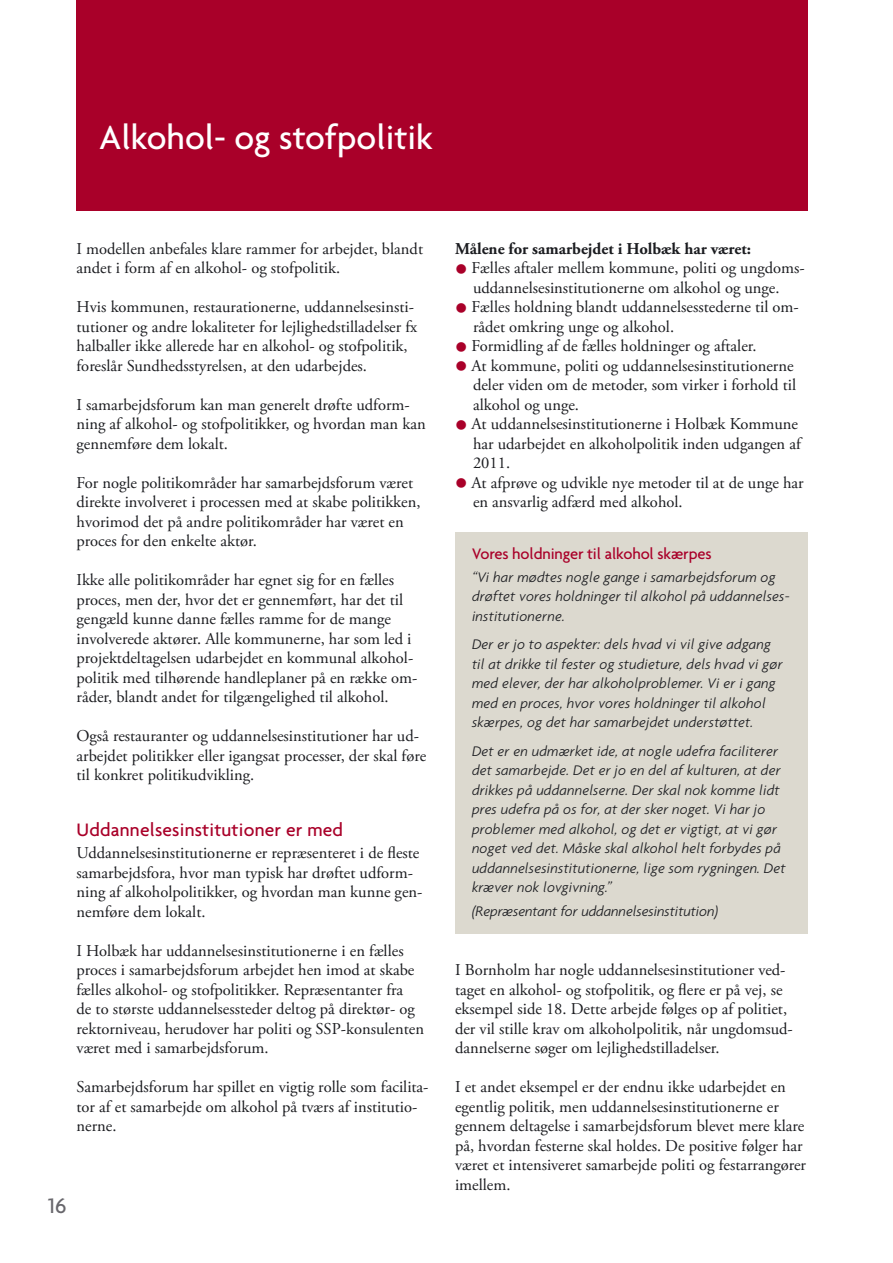
<style>
.page{position:relative;width:893px;height:1263px;background:#fff}
.page>*{position:absolute;margin:0;border:0;box-sizing:border-box;transform-origin:0 0}
.Kapitel{font:500 36px "Agenda";color:#fff}
.t1{font:500 22.5px "Agenda";color:#68676c}
.Rubrik_2{font:500 19.5px "Agenda";letter-spacing:.01em;color:#a90029}
.Brødtext{font:16.5px/19.5px "Adobe Garamond Pro";color:#1b1c20}
.Brødtext-2{font:700 16.5px "Adobe Garamond Pro";color:#1b1c20}
.Box_titel{font:500 16.5px "Agenda";letter-spacing:-.01em;color:#a90029}
.Citat__kusiv{font:italic 300 15px/19.5px "Agenda";letter-spacing:.01em;color:#1b1c20}
.s1{color:#a90029}
</style>
<div class="page">
<div style="left:455px;top:532px;width:353px;height:402px;background:#dcd9cf"></div>
<div style="left:77px;top:0;width:731px;height:211px;background:#a90029"></div>
<p class="Kapitel" style="left:99px;top:116px;width:335px">Alkohol- og stofpolitik</p>
<p class="Brødtext" style="left:77px;top:239px;width:348px">I modellen anbefales klare rammer for arbejdet, blandt andet i form af en alkohol- og stofpolitik.</p>
<p class="Brødtext" style="left:77px;top:298px;width:342px">Hvis kommunen, restaurationerne, uddannelsesinsti&shy;tutioner og andre lokaliteter for lejlighedstilladelser fx halballer ikke allerede har en alkohol- og stofpolitik, foreslår Sundhedsstyrelsen, at den udarbejdes.</p>
<p class="Brødtext" style="left:77px;top:395px;width:351px">I samarbejdsforum kan man generelt drøfte udform&shy;ning af alkohol- og stofpolitikker, og hvordan man kan gennemføre dem lokalt.</p>
<p class="Brødtext" style="left:77px;top:473px;width:346px">For nogle politikområder har samarbejdsforum været direkte involveret i processen med at skabe politikken, hvorimod det på andre politikområder har været en proces for den enkelte aktør.</p>
<p class="Brødtext" style="left:77px;top:571px;width:342px">Ikke alle politikområder har egnet sig for en fælles proces, men der, hvor det er gennemført, har det til gengæld kunne danne fælles ramme for de mange involverede aktører. Alle kommunerne, har som led i projektdeltagelsen udarbejdet en kommunal alkohol&shy;politik med tilhørende handleplaner på en række om&shy;råder, blandt andet for tilgængelighed til alkohol.</p>
<p class="Brødtext" style="left:77px;top:727px;width:351px">Også restauranter og uddannelsesinstitutioner har ud&shy;arbejdet politikker eller igangsat processer, der skal føre til konkret politikudvikling.</p>
<p class="Rubrik_2" style="left:77px;top:817px;width:268px">Uddannelsesinstitutioner er med</p>
<p class="Brødtext" style="left:77px;top:844px;width:347px">Uddannelsesinstitutionerne er repræsenteret i de fleste samarbejdsfora, hvor man typisk har drøftet udform&shy;ning af alkoholpolitikker, og hvordan man kunne gen&shy;nemføre dem lokalt.</p>
<p class="Brødtext" style="left:77px;top:941px;width:349px">I Holbæk har uddannelsesinstitutionerne i en fælles proces i samarbejdsforum arbejdet hen imod at skabe fælles alkohol- og stofpolitikker. Repræsentanter fra<br>de to største uddannelsessteder deltog på direktør- og rektorniveau, herudover har politi og SSP-konsulenten været med i samarbejdsforum.</p>
<p class="Brødtext" style="left:77px;top:1078px;width:354px">Samarbejdsforum har spillet en vigtig rolle som facilita&shy;tor af et samarbejde om alkohol på tværs af institutio&shy;nerne.</p>
<h2 class="t1" style="left:48px;top:1192px;width:20px">16</h2>
<p class="Brødtext-2" style="left:455px;top:239px;width:297px">Målene for samarbejdet i Holbæk har været:</p>
<p class="Brødtext" style="left:455px;top:259px;width:351px;text-align:center"><span class="s1">●</span> Fælles aftaler mellem kommune, politi og ungdoms&shy;uddannelsesinstitutionerne om alkohol og unge.</p>
<p class="Brødtext" style="left:473px;top:298px;width:327px;text-indent:-18px"><span class="s1">●</span> Fælles holdning blandt uddannelsesstederne til om&shy;rådet omkring unge og alkohol.</p>
<p class="Brødtext" style="left:455px;top:337px;width:303px"><span class="s1">●</span> Formidling af de fælles holdninger og aftaler.</p>
<p class="Brødtext" style="left:473px;top:356px;width:325px;text-indent:-18px"><span class="s1">●</span> At kommune, politi og uddannelsesinstitutionerne deler viden om de metoder, som virker i forhold til alkohol og unge.</p>
<p class="Brødtext" style="left:473px;top:415px;width:329px;text-indent:-18px"><span class="s1">●</span> At uddannelsesinstitutionerne i Holbæk Kommune har udarbejdet en alkoholpolitik inden udgangen af<br>2011.</p>
<p class="Brødtext" style="left:473px;top:473px;width:332px;text-indent:-18px"><span class="s1">●</span> At afprøve og udvikle nye metoder til at de unge har en ansvarlig adfærd med alkohol.</p>
<p class="Box_titel" style="left:472px;top:544px;width:241px">Vores holdninger til alkohol skærpes</p>
<p class="Citat__kusiv" style="left:472px;top:567px;width:319px">“Vi har mødtes nogle gange i samarbejdsforum og drøftet vores holdninger til alkohol på uddannelses&shy;institutionerne.</p>
<p class="Citat__kusiv" style="left:472px;top:634px;width:312px">Der er jo to aspekter: dels hvad vi vil give adgang til at drikke til fester og studieture, dels hvad vi gør med elever, der har alkoholproblemer. Vi er i gang med en proces, hvor vores holdninger til alkohol skærpes, og det har samarbejdet understøttet.</p>
<p class="Citat__kusiv" style="left:472px;top:741px;width:315px">Det er en udmærket ide, at nogle udefra faciliterer det samarbejde. Det er jo en del af kulturen, at der drikkes på uddannelserne. Der skal nok komme lidt pres udefra på os for, at der sker noget. Vi har jo problemer med alkohol, og det er vigtigt, at vi gør noget ved det. Måske skal alkohol helt forbydes på uddannelsesinstitutionerne, lige som rygningen. Det kræver nok lovgivning.”</p>
<p class="Citat__kusiv" style="left:472px;top:901px;width:248px">(Repræsentant for uddannelsesinstitution)</p>
<p class="Brødtext" style="left:455px;top:961px;width:339px">I Bornholm har nogle uddannelsesinstitutioner ved&shy;taget en alkohol- og stofpolitik, og flere er på vej, se eksempel side 18. Dette arbejde følges op af politiet, der vil stille krav om alkoholpolitik, når ungdomsud&shy;dannelserne søger om lejlighedstilladelser.</p>
<p class="Brødtext" style="left:455px;top:1078px;width:353px">I et andet eksempel er der endnu ikke udarbejdet en egentlig politik, men uddannelsesinstitutionerne er gennem deltagelse i samarbejdsforum blevet mere klare på, hvordan festerne skal holdes. De positive følger har været et intensiveret samarbejde politi og festarrangører imellem.</p>
</div>
